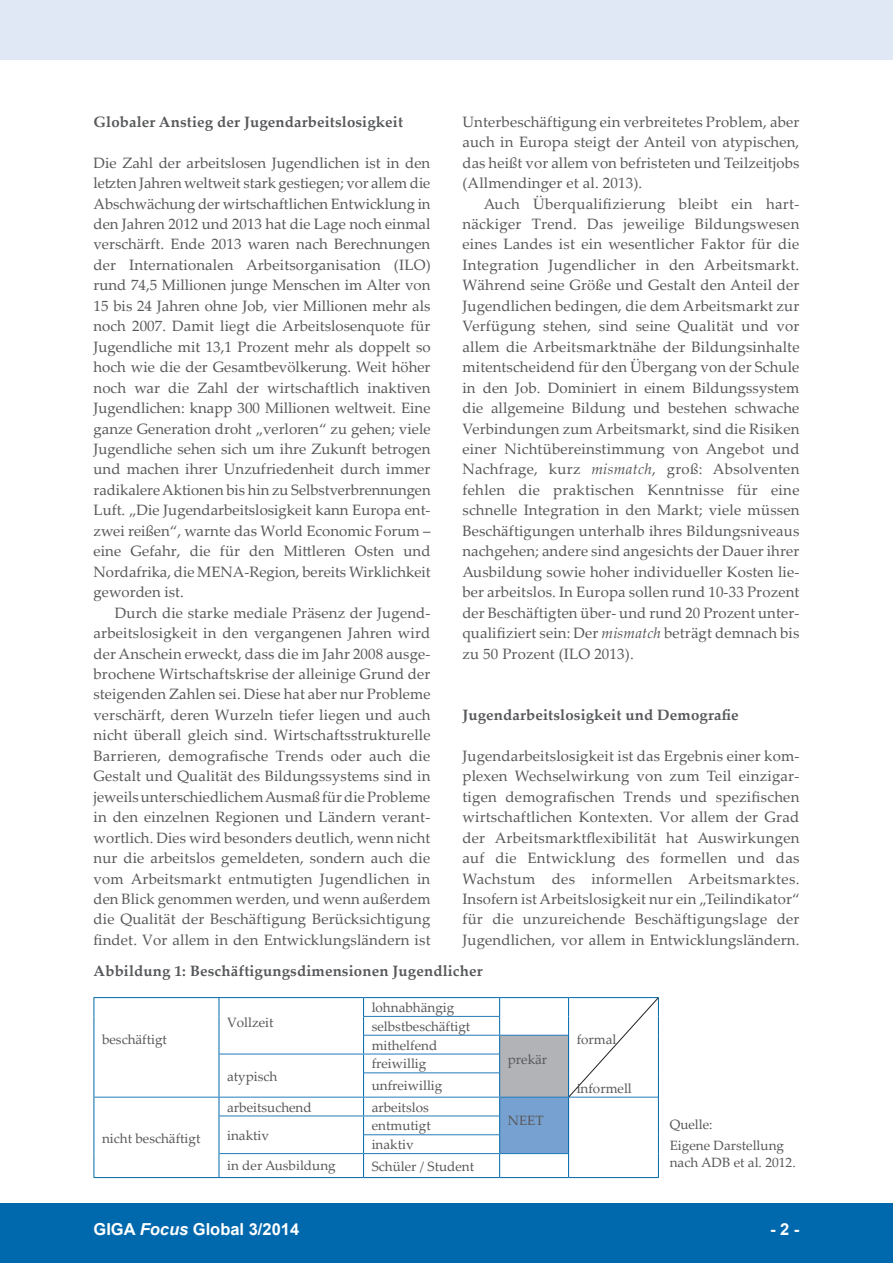
<style>
.page{position:relative;width:893px;height:1263px;background:#fff}
.page>*{position:absolute;margin:0;border:0;box-sizing:border-box;transform-origin:0 0}
.t1{font:700 16.5px "Arial";color:#fff}
.t2{font:15px/20.4px "Palatino Linotype";letter-spacing:.01em;color:#57585a;text-align:justify}
.t3{font:700 15px "Palatino Linotype";letter-spacing:.01em;color:#57585a}
.t4{font:13.5px/18.8px "Palatino Linotype";color:#57585a}
.s1{font-style:italic}
</style>
<div class="page">
<div style="left:0;top:1203px;width:893px;height:60px;background:#0068ac"></div>
<div style="left:0;top:0;width:893px;height:60px;background:#dfe8f4"></div>
<div style="left:500px;top:1035px;width:69px;height:62px;background:#b2b3b7"></div>
<div style="left:500px;top:1097px;width:69px;height:56px;background:#77a1d0"></div>
<hr style="left:94px;top:997px;width:125px;height:1px;background:#0068ac">
<hr style="left:219px;top:997px;width:145px;height:1px;background:#0068ac">
<hr style="left:364px;top:997px;width:136px;height:1px;background:#0068ac">
<hr style="left:500px;top:997px;width:69px;height:1px;background:#0068ac">
<hr style="left:569px;top:997px;width:90px;height:1px;background:#0068ac">
<svg style="left:94px;top:998px;width:1px;height:179px"></svg>
<svg style="left:219px;top:998px;width:1px;height:179px"></svg>
<svg style="left:363px;top:998px;width:1px;height:179px"></svg>
<svg style="left:499px;top:998px;width:1px;height:179px"></svg>
<hr style="left:94px;top:1177px;width:125px;height:1px;background:#0068ac">
<hr style="left:219px;top:1177px;width:145px;height:1px;background:#0068ac">
<hr style="left:364px;top:1177px;width:136px;height:1px;background:#0068ac">
<hr style="left:500px;top:1177px;width:69px;height:1px;background:#0068ac">
<hr style="left:569px;top:1177px;width:90px;height:1px;background:#0068ac">
<hr style="left:364px;top:1016px;width:135px;height:1px;background:#257bba">
<hr style="left:364px;top:1035px;width:136px;height:1px;background:#257bba">
<hr style="left:500px;top:1035px;width:68px;height:1px;background:#257bba">
<hr style="left:219px;top:1054px;width:145px;height:1px;background:#257bba">
<hr style="left:364px;top:1054px;width:135px;height:1px;background:#257bba">
<hr style="left:364px;top:1072px;width:135px;height:1px;background:#257bba">
<hr style="left:94px;top:1097px;width:125px;height:1px;background:#257bba">
<hr style="left:219px;top:1097px;width:145px;height:1px;background:#257bba">
<hr style="left:364px;top:1097px;width:136px;height:1px;background:#257bba">
<hr style="left:500px;top:1097px;width:69px;height:1px;background:#257bba">
<hr style="left:219px;top:1115px;width:145px;height:1px;background:#257bba">
<hr style="left:364px;top:1115px;width:135px;height:1px;background:#257bba">
<hr style="left:364px;top:1134px;width:135px;height:1px;background:#257bba">
<hr style="left:219px;top:1153px;width:145px;height:1px;background:#257bba">
<hr style="left:364px;top:1153px;width:136px;height:1px;background:#257bba">
<hr style="left:500px;top:1153px;width:68px;height:1px;background:#257bba">
<svg style="left:568px;top:998px;width:91px;height:179px"></svg>
<p class="t2" style="left:462px;top:111px;width:339px">Unterbeschäftigung ein verbreitetes Problem, aber auch in Europa steigt der Anteil von atypischen, das heißt vor allem von befristeten und Teilzeitjobs (Allmendinger et al. 2013).</p>
<p class="t2" style="left:462px;top:193px;width:339px;text-indent:21px">Auch Überqualifizierung bleibt ein hart&shy;näckiger Trend. Das jeweilige Bildungswesen eines Landes ist ein wesentlicher Faktor für die Integration Jugendlicher in den Arbeitsmarkt.<br>Während seine Größe und Gestalt den Anteil der Jugendlichen bedingen, die dem Arbeitsmarkt zur Verfügung stehen, sind seine Qualität und vor allem die Arbeitsmarktnähe der Bildungsinhalte mitentscheidend für den Übergang von der Schule in den Job. Dominiert in einem Bildungssystem die allgemeine Bildung und bestehen schwache Verbindungen zum Arbeitsmarkt, sind die Risiken einer Nichtübereinstimmung von Angebot und Nachfrage, kurz <span class="s1">mismatch</span>, groß: Absolventen fehlen die praktischen Kenntnisse für eine schnelle Integration in den Markt; viele müssen Beschäftigungen unterhalb ihres Bildungsniveaus nachgehen; andere sind angesichts der Dauer ihrer Ausbildung sowie hoher individueller Kosten lie&shy;ber arbeitslos. In Europa sollen rund 10-33 Prozent der Beschäftigten über- und rund 20 Prozent unter&shy;qualifiziert sein: Der <span class="s1">mismatch</span> beträgt demnach bis zu 50 Prozent (ILO 2013).</p>
<p class="t3" style="left:94px;top:111px;width:311px">Globaler Anstieg der Jugendarbeitslosigkeit</p>
<p class="t2" style="left:94px;top:152px;width:339px">Die Zahl der arbeitslosen Jugendlichen ist in den letzten Jahren weltweit stark gestiegen; vor allem die Abschwächung der wirtschaftlichen Entwicklung in den Jahren 2012 und 2013 hat die Lage noch einmal verschärft. Ende 2013 waren nach Berechnungen der Internationalen Arbeitsorganisation (ILO) rund 74,5 Millionen junge Menschen im Alter von 15 bis 24 Jahren ohne Job, vier Millionen mehr als noch 2007. Damit liegt die Arbeitslosenquote für Jugendliche mit 13,1 Prozent mehr als doppelt so hoch wie die der Gesamtbevölkerung. Weit höher noch war die Zahl der wirtschaftlich inaktiven Jugendlichen: knapp 300 Millionen weltweit. Eine ganze Generation droht „verloren“ zu gehen; viele Jugendliche sehen sich um ihre Zukunft betrogen und machen ihrer Unzufriedenheit durch immer radikalere Aktionen bis hin zu Selbstverbrennungen Luft. „Die Jugendarbeitslosigkeit kann Europa ent&shy;zwei reißen“, warnte das World Economic Forum ‒ eine Gefahr, die für den Mittleren Osten und Nordafrika, die MENA-Region, bereits Wirklichkeit geworden ist.</p>
<p class="t2" style="left:94px;top:602px;width:339px;text-indent:21px">Durch die starke mediale Präsenz der Jugend&shy;arbeitslosigkeit in den vergangenen Jahren wird der Anschein erweckt, dass die im Jahr 2008 ausge&shy;brochene Wirtschaftskrise der alleinige Grund der steigenden Zahlen sei. Diese hat aber nur Probleme verschärft, deren Wurzeln tiefer liegen und auch nicht überall gleich sind. Wirtschaftsstrukturelle Barrieren, demografische Trends oder auch die Gestalt und Qualität des Bildungssystems sind in jeweils unterschiedlichem Ausmaß für die Probleme in den einzelnen Regionen und Ländern verant&shy;wortlich. Dies wird besonders deutlich, wenn nicht nur die arbeitslos gemeldeten, sondern auch die vom Arbeitsmarkt entmutigten Jugendlichen in den Blick genommen werden, und wenn außerdem die Qualität der Beschäftigung Berücksichtigung findet. Vor allem in den Entwicklungsländern ist</p>
<p class="t3" style="left:462px;top:704px;width:278px">Jugendarbeitslosigkeit und Demografie</p>
<p class="t2" style="left:462px;top:745px;width:339px">Jugendarbeitslosigkeit ist das Ergebnis einer kom&shy;plexen Wechselwirkung von zum Teil einzigar&shy;tigen demografischen Trends und spezifischen wirtschaftlichen Kontexten. Vor allem der Grad der Arbeitsmarktflexibilität hat Auswirkungen auf die Entwicklung des formellen und das Wachstum des informellen Arbeitsmarktes.<br>Insofern ist Arbeitslosigkeit nur ein „Teilindikator“ für die unzureichende Beschäftigungslage der Jugendlichen, vor allem in Entwicklungsländern.</p>
<p class="t3" style="left:94px;top:960px;width:391px">Abbildung 1: Beschäftigungsdimensionen Jugendlicher</p>
<p class="t4" style="left:102px;top:1029px;width:66px">beschäftigt</p>
<p class="t4" style="left:102px;top:1129px;width:100px">nicht beschäftigt</p>
<p class="t4" style="left:227px;top:1012px;width:48px">Vollzeit</p>
<p class="t4" style="left:227px;top:1066px;width:52px">atypisch</p>
<p class="t4" style="left:372px;top:997px;width:84px">lohnabhängig</p>
<p class="t4" style="left:372px;top:1016px;width:100px">selbstbeschäftigt mithelfend</p>
<p class="t4" style="left:372px;top:1052px;width:72px;line-height:21.6px">freiwillig unfreiwillig</p>
<p class="t4" style="left:227px;top:1097px;width:86px">arbeitsuchend</p>
<p class="t4" style="left:372px;top:1097px;width:59px">arbeitslos</p>
<p class="t4" style="left:227px;top:1125px;width:43px">inaktiv</p>
<p class="t4" style="left:372px;top:1116px;width:61px">entmutigt inaktiv</p>
<p class="t4" style="left:227px;top:1155px;width:110px">in der Ausbildung</p>
<p class="t4" style="left:372px;top:1156px;width:104px">Schüler / Student</p>
<p class="t4" style="left:508px;top:1049px;width:41px">prekär</p>
<p class="t4" style="left:508px;top:1111px;width:37px">NEET</p>
<p class="t4" style="left:577px;top:1029px;width:41px">formal</p>
<p class="t4" style="left:577px;top:1078px;width:57px">informell</p>
<p class="t4" style="left:670px;top:1114px;width:116px;line-height:20.4px">Quelle:<br>Eigene Darstellung</p>
<p class="t4" style="left:670px;top:1153px;width:127px">nach ADB et al. 2012.</p>
<p class="t1" style="left:94px;top:1218px;width:207px">GIGA <span class="s1">Focus</span> Global 3/2014</p>
<p class="t1" style="left:770px;top:1218px;width:31px">- 2 -</p>
</div>
